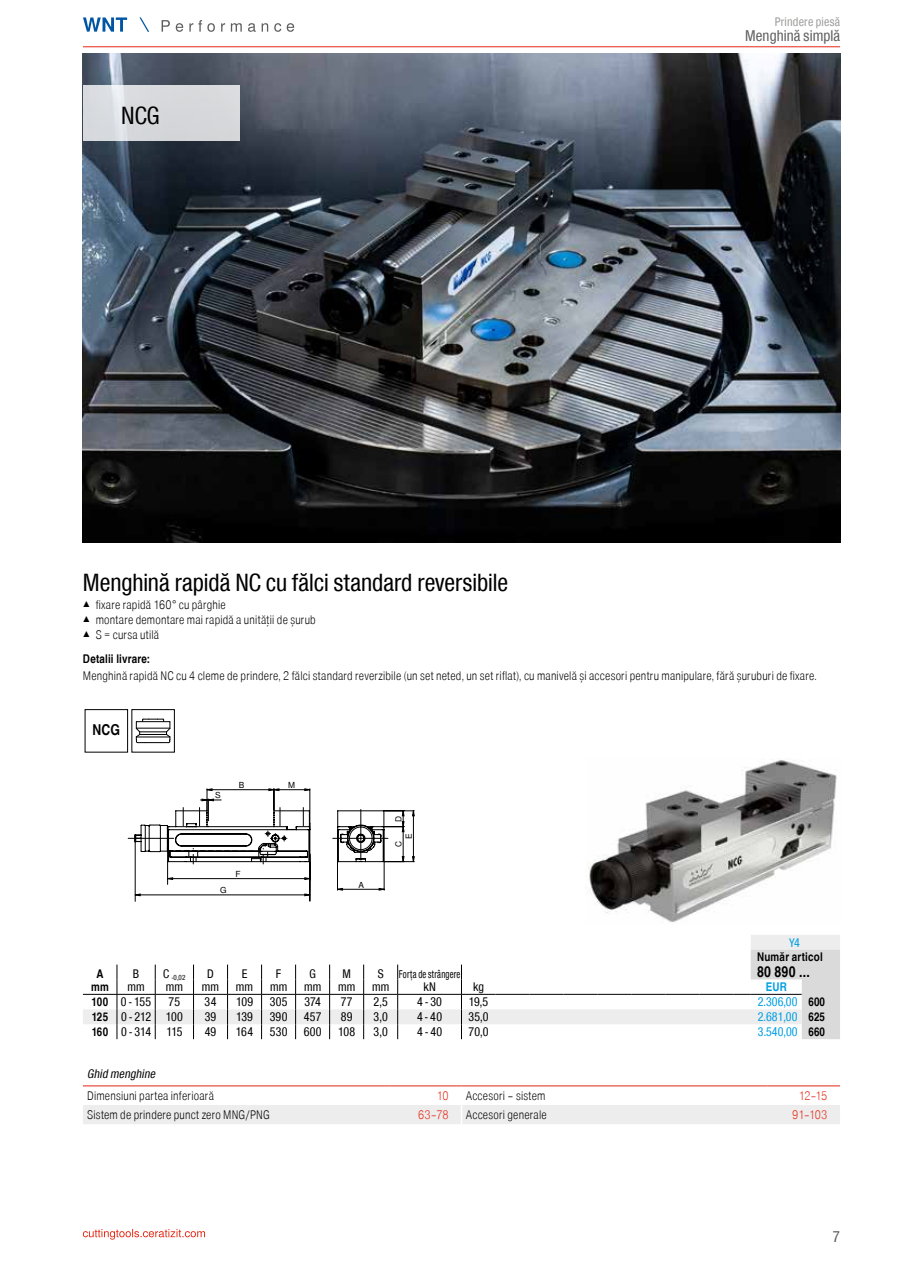
<style>
.page{position:relative;width:923px;height:1263px;background:#fff}
.page>*{position:absolute;margin:0;border:0;box-sizing:border-box;transform-origin:0 0}
.t1{font:24px "Nimbus Sans WNT Global Cond";color:#000}
.t2{font:15px "Nimbus Sans WNT Global Cond";letter-spacing:.005em;color:#5f5e5e}
.t3{font:700 15px "Nimbus Sans WNT Global Cond";letter-spacing:.015em;color:#000}
.t4{font:300 12px "Nimbus Sans WNT Global Cond";letter-spacing:.015em;color:#000}
.t5{font:12px "Nimbus Sans WNT Global Cond";letter-spacing:.015em;color:#000}
.t6{font:700 12px/23.9px "Nimbus Sans WNT Global Cond";letter-spacing:.015em;color:#000}
.t7{font:12px "Nimbus Sans WNT Global Cond";color:#009fe3}
.t8{font:300 12px "Nimbus Sans WNT Global Cond";letter-spacing:-.02em;color:#e52713}
.t9{font:12px "Nimbus Sans WNT Global Cond";letter-spacing:.015em;color:#9d9d9c}
.t10{font:italic 12px "Nimbus Sans WNT Global Cond";color:#000}
.t11{font:700 12px "Nimbus Sans WNT Global Cond";color:#009fe3}
.t12{font:10.8px "Nimbus Sans WNT Global Cond";letter-spacing:.025em;color:#000;scale:.8 1}
.t13{font:8.4px "Nimbus Sans WNT";color:#000}
.t14{font:7.05px "Nimbus Sans WNT Global Cond";color:#000}
.s1{font-size:10.5px}
.s2{font-weight:300;font-size:10.5px}
.s3{font-weight:300}
.s4{font-weight:700}
.s5{font-weight:700;color:#000}
</style>
<div class="page">
<hr style="left:83px;top:47px;width:757px;height:1px;background:#e52713">
<svg style="left:83px;top:17px;width:44px;height:15px"></svg>
<svg style="left:139px;top:17px;width:31px;height:15px"></svg>
<svg style="left:176px;top:23px;width:7px;height:9px"></svg>
<svg style="left:189px;top:20px;width:26px;height:12px"></svg>
<svg style="left:221px;top:23px;width:4px;height:9px"></svg>
<svg style="left:231px;top:23px;width:11px;height:9px"></svg>
<svg style="left:248px;top:23px;width:8px;height:9px"></svg>
<svg style="left:262px;top:23px;width:6px;height:9px"></svg>
<svg style="left:274px;top:23px;width:7px;height:9px"></svg>
<svg style="left:287px;top:23px;width:7px;height:9px"></svg>
<svg style="left:83px;top:1229px;width:122px;height:10px"></svg>
<img style="left:83px;top:53px;width:757px;height:489px">
<svg style="left:83px;top:85px;width:156px;height:56px;background:#d7d9dc"></svg>
<div style="left:85px;top:709px;width:43px;height:43px;border:1px solid #000"></div>
<svg style="left:135px;top:719px;width:36px;height:24px"></svg>
<hr style="left:136px;top:728px;width:34px;height:1px;background:#000">
<hr style="left:136px;top:737px;width:34px;height:1px;background:#000">
<hr style="left:137px;top:721px;width:33px;height:1px;background:#000">
<div style="left:132px;top:709px;width:43px;height:43px;border:1px solid #000"></div>
<hr style="left:135px;top:842px;width:1px;height:59px;background:#000">
<hr style="left:309px;top:862px;width:1px;height:39px;background:#000">
<svg style="left:128px;top:788px;width:287px;height:108px"></svg>
<img style="left:585px;top:758px;width:252px;height:164px">
<svg style="left:83px;top:935px;width:757px;height:104px"></svg>
<svg style="left:83px;top:1086px;width:757px;height:38px"></svg>
<hr style="left:83px;top:1085px;width:306px;height:1px;background:#e52713">
<hr style="left:389px;top:1085px;width:72px;height:1px;background:#e52713">
<hr style="left:461px;top:1085px;width:306px;height:1px;background:#e52713">
<hr style="left:767px;top:1085px;width:73px;height:1px;background:#e52713">
<h1 class="t1" style="left:121px;top:101px;width:40px">NCG</h1>
<p class="t9" style="left:774px;top:14px;width:67px">Prindere piesă</p>
<p class="t2" style="left:745px;top:27px;width:97px">Menghină simplă</p>
<h1 class="t1" style="left:83px;top:569px;width:427px">Menghină rapidă NC cu fălci standard reversibile</h1>
<p class="t4" style="left:83px;top:598px;width:144px"><span class="s1">▲</span> fixare rapidă 160° cu pârghie</p>
<p class="t4" style="left:83px;top:613px;width:234px"><span class="s1">▲</span> montare demontare mai rapidă a unităţii de şurub</p>
<p class="t6" style="left:83px;top:623px;width:78px"><span class="s2">▲</span> <span class="s3">S = cursa utilă<br></span>Detalii livrare:</p>
<p class="t4" style="left:83px;top:669px;width:735px">Menghină rapidă NC cu 4 cleme de prindere, 2 fălci standard reverzibile (un set neted, un set riflat), cu manivelă şi accesori pentru manipulare, fără şuruburi de fixare.</p>
<p class="t3" style="left:92px;top:721px;width:29px">NCG</p>
<p class="t13" style="left:215px;top:790px;width:7px">S</p>
<p class="t13" style="left:239px;top:780px;width:7px">B</p>
<p class="t13" style="left:220px;top:885px;width:8px">G</p>
<p class="t13" style="left:235px;top:869px;width:7px">F</p>
<p class="t13" style="left:288px;top:780px;width:8px">M</p>
<p class="t13" style="left:358px;top:879px;width:7px">A</p>
<p class="t13" style="left:393px;top:822px;width:8px;rotate:-90deg">D</p>
<p class="t13" style="left:403px;top:839px;width:7px;rotate:-90deg">E</p>
<p class="t13" style="left:393px;top:847px;width:8px;rotate:-90deg">C</p>
<p class="t7" style="left:789px;top:935px;width:12px">Y4</p>
<p class="t6" style="left:757px;top:945px;width:67px">Număr articol</p>
<p class="t6" style="left:96px;top:962px;width:9px">A</p>
<p class="t5" style="left:133px;top:967px;width:8px">B</p>
<p class="t14" style="left:163px;top:973px;width:24px"><sup>C</sup> -0,02</p>
<p class="t5" style="left:207px;top:967px;width:8px">D</p>
<p class="t5" style="left:242px;top:967px;width:7px">E</p>
<p class="t5" style="left:276px;top:967px;width:7px">F</p>
<p class="t5" style="left:309px;top:967px;width:8px">G</p>
<p class="t5" style="left:342px;top:967px;width:10px">M</p>
<p class="t5" style="left:378px;top:967px;width:7px">S</p>
<p class="t12" style="left:399px;top:967px;width:78px">Forţa de strângere</p>
<p class="t3" style="left:757px;top:963px;width:54px">80 890 ...</p>
<p class="t6" style="left:91px;top:975px;width:19px">mm</p>
<p class="t5" style="left:127px;top:980px;width:19px">mm</p>
<p class="t5" style="left:166px;top:980px;width:19px">mm</p>
<p class="t5" style="left:202px;top:980px;width:19px">mm</p>
<p class="t5" style="left:236px;top:980px;width:19px">mm</p>
<p class="t5" style="left:270px;top:980px;width:19px">mm</p>
<p class="t5" style="left:304px;top:980px;width:19px">mm</p>
<p class="t5" style="left:338px;top:980px;width:19px">mm</p>
<p class="t5" style="left:372px;top:980px;width:19px">mm</p>
<p class="t5" style="left:423px;top:980px;width:14px">kN</p>
<p class="t5" style="left:473px;top:980px;width:13px">kg</p>
<p class="t11" style="left:765px;top:980px;width:23px">EUR</p>
<p class="t5" style="left:92px;top:995px;width:61px"><span class="s4">100</span> 0 - 155</p>
<p class="t5" style="left:169px;top:995px;width:13px">75</p>
<p class="t5" style="left:205px;top:995px;width:13px">34</p>
<p class="t5" style="left:236px;top:995px;width:19px">109</p>
<p class="t5" style="left:270px;top:995px;width:19px">305</p>
<p class="t5" style="left:304px;top:995px;width:18px">374</p>
<p class="t5" style="left:341px;top:995px;width:13px">77</p>
<p class="t5" style="left:373px;top:995px;width:16px">2,5</p>
<p class="t5" style="left:417px;top:995px;width:26px">4 - 30</p>
<p class="t5" style="left:469px;top:995px;width:21px">19,5</p>
<p class="t7" style="left:758px;top:995px;width:69px">2.306,00 <span class="s5">600</span></p>
<p class="t5" style="left:92px;top:1010px;width:93px"><span class="s4">125</span> 0 - 212 100</p>
<p class="t5" style="left:205px;top:1010px;width:13px">39</p>
<p class="t5" style="left:236px;top:1010px;width:18px">139</p>
<p class="t5" style="left:270px;top:1010px;width:19px">390</p>
<p class="t5" style="left:304px;top:1010px;width:19px">457</p>
<p class="t5" style="left:341px;top:1010px;width:13px">89</p>
<p class="t5" style="left:373px;top:1010px;width:16px">3,0</p>
<p class="t5" style="left:417px;top:1010px;width:27px">4 - 40</p>
<p class="t5" style="left:468px;top:1010px;width:22px">35,0</p>
<p class="t7" style="left:758px;top:1010px;width:69px">2.681,00 <span class="s5">625</span></p>
<p class="t5" style="left:92px;top:1025px;width:61px"><span class="s4">160</span> 0 - 314</p>
<p class="t5" style="left:166px;top:1025px;width:18px">115</p>
<p class="t5" style="left:205px;top:1025px;width:13px">49</p>
<p class="t5" style="left:236px;top:1025px;width:19px">164</p>
<p class="t5" style="left:270px;top:1025px;width:19px">530</p>
<p class="t5" style="left:304px;top:1025px;width:19px">600</p>
<p class="t5" style="left:338px;top:1025px;width:19px">108</p>
<p class="t5" style="left:373px;top:1025px;width:16px">3,0</p>
<p class="t5" style="left:417px;top:1025px;width:27px">4 - 40</p>
<p class="t5" style="left:468px;top:1025px;width:21px">70,0</p>
<p class="t7" style="left:758px;top:1025px;width:69px">3.540,00 <span class="s5">660</span></p>
<p class="t10" style="left:87px;top:1066px;width:73px">Ghidmenghine</p>
<p class="t4" style="left:87px;top:1088px;width:128px">Dimensiuni partea inferioară</p>
<p class="t8" style="left:437px;top:1089px;width:13px">10</p>
<p class="t4" style="left:466px;top:1088px;width:81px">Accesori – sistem</p>
<p class="t8" style="left:799px;top:1089px;width:30px">12–15</p>
<p class="t4" style="left:87px;top:1108px;width:184px">Sistem de prindere punct zero MNG/PNG</p>
<p class="t8" style="left:418px;top:1108px;width:32px">63–78</p>
<p class="t4" style="left:466px;top:1108px;width:83px">Accesori generale</p>
<p class="t8" style="left:792px;top:1108px;width:37px">91–103</p>
<p class="t2" style="left:833px;top:1228px;width:9px">7</p>
</div>
